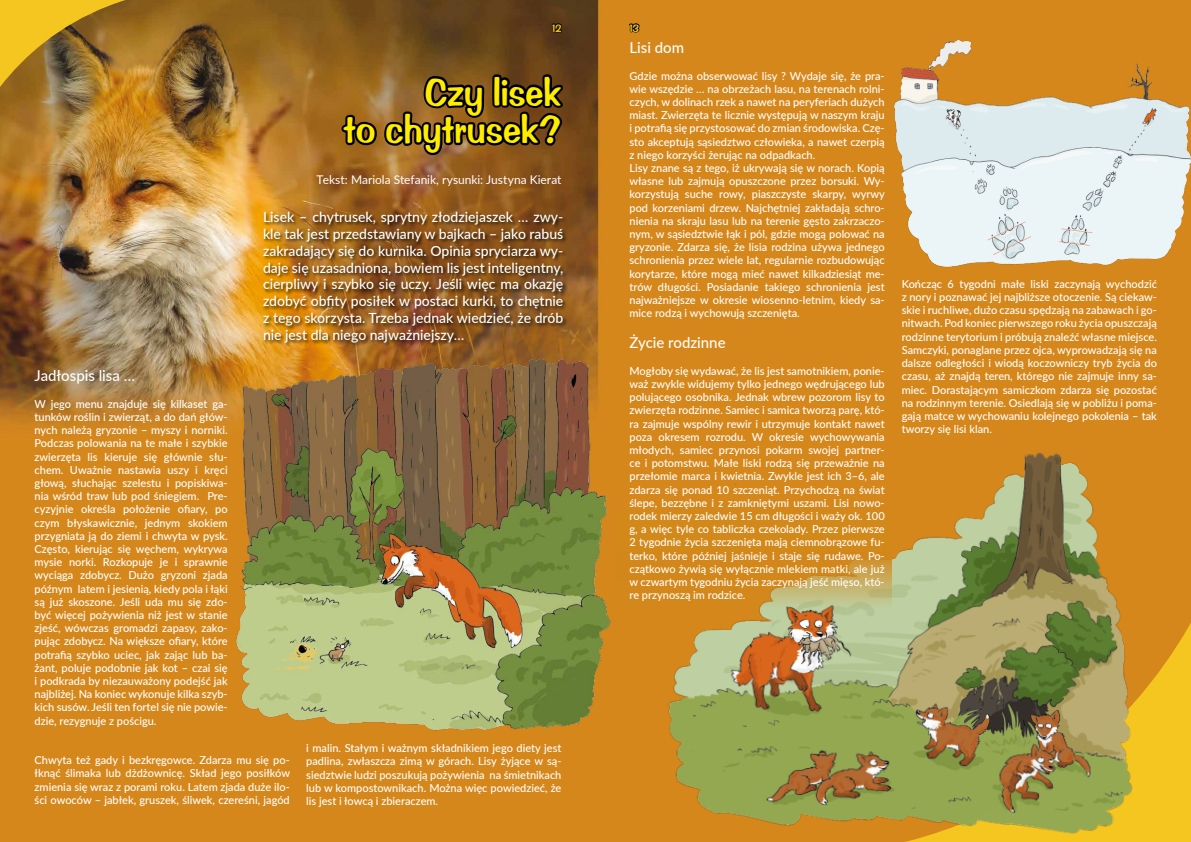
<style>
.page{position:relative;width:1191px;height:842px;background:#fff}
.page>*{position:absolute;margin:0;border:0;box-sizing:border-box;transform-origin:0 0}
.t1{font:36px/37.3px "Populus EFN";color:#ffed00;text-align:right}
.t2{font:500 15px "Lato";color:#fff}
.t3{font:500 14px/16.8px "Lato";color:#fff;text-align:justify}
.t4{font:12px "Lato";letter-spacing:-.005em;color:#fff}
.t5{font:500 11px/13.2px "Lato";color:#fff;text-align:justify}
.t6{font:10px "Populus EFN";color:#f5c620}
</style>
<div class="page">
<img style="left:0;top:0;width:1191px;height:842px">
<img style="left:0;top:0;width:171px;height:134px">
<svg style="left:1144px;top:596px;width:47px;height:246px;background:#ecb51e"></svg>
<svg style="left:551px;top:23px;width:12px;height:10px"></svg>
<svg style="left:628px;top:23px;width:12px;height:10px"></svg>
<img style="left:654px;top:443px;width:490px;height:399px">
<svg style="left:618px;top:511px;width:273px;height:96px;background:#d08e27"></svg>
<svg style="left:339px;top:72px;width:227px;height:770px;background:#9b631b"></svg>
<div style="left:263px;top:211px;width:305px;height:136px;background:#000;opacity:.75"></div>
<img style="left:228px;top:358px;width:390px;height:378px">
<img style="left:891px;top:39px;width:300px;height:230px">
<p class="t6" style="left:552px;top:21px;width:11px">12</p>
<p class="t6" style="left:629px;top:21px;width:11px">13</p>
<h1 class="t1" style="left:343px;top:74px;width:219px">Czy lisek<br>to chytrusek?</h1>
<p class="t4" style="left:317px;top:171px;width:246px">Tekst: Mariola Stefanik, rysunki: Justyna Kierat</p>
<p class="t3" style="left:263px;top:208px;width:302px">Lisek – chytrusek, sprytny złodziejaszek … zwy&shy;kle tak jest przedstawiany w bajkach – jako rabuś zakradający się do kurnika. Opinia spryciarza wy&shy;daje się uzasadniona, bowiem lis jest inteligentny, cierpliwy i szybko się uczy. Jeśli więc ma okazję zdobyć obfity posiłek w postaci kurki, to chętnie z tego skorzysta. Trzeba jednak wiedzieć, że drób nie jest dla niego najważniejszy…</p>
<h2 class="t2" style="left:35px;top:365px;width:102px">Jadłospis lisa …</h2>
<p class="t5" style="left:35px;top:397px;width:195px">W jego menu znajduje się kilkaset ga&shy;tunków roślin i zwierząt, a do dań głów&shy;nych należą gryzonie – myszy i norniki.<br>Podczas polowania na te małe i szybkie zwierzęta lis kieruje się głównie słu&shy;chem. Uważnie nastawia uszy i kręci głową, słuchając szelestu i popiskiwa&shy;nia wśród traw lub pod śniegiem. Pre&shy;cyzyjnie określa położenie ofiary, po czym błyskawicznie, jednym skokiem przygniata ją do ziemi i chwyta w pysk.<br>Często, kierując się węchem, wykrywa mysie norki. Rozkopuje je i sprawnie wyciąga zdobycz. Dużo gryzoni zjada późnym latem i jesienią, kiedy pola i łąki są już skoszone. Jeśli uda mu się zdo&shy;być więcej pożywienia niż jest w stanie zjeść, wówczas gromadzi zapasy, zako&shy;pując zdobycz. Na większe ofiary, które potrafią szybko uciec, jak zając lub ba&shy;żant, poluje podobnie jak kot – czai się i podkrada by niezauważony podejść jak najbliżej. Na koniec wykonuje kilka szyb&shy;kich susów. Jeśli ten fortel się nie powie&shy;dzie, rezygnuje z pościgu.</p>
<p class="t5" style="left:35px;top:753px;width:257px">Chwyta też gady i bezkręgowce. Zdarza mu się po&shy;łknąć ślimaka lub dżdżownicę. Skład jego posiłków zmienia się wraz z porami roku. Latem zjada duże ilo&shy;ści owoców – jabłek, gruszek, śliwek, czereśni, jagód</p>
<p class="t5" style="left:306px;top:741px;width:257px">i malin. Stałym i ważnym składnikiem jego diety jest padlina, zwłaszcza zimą w górach. Lisy żyjące w są&shy;siedztwie ludzi poszukują pożywienia na śmietnikach lub w kompostownikach. Można więc powiedzieć, że lis jest i łowcą i zbieraczem.</p>
<h2 class="t2" style="left:629px;top:37px;width:56px">Lisi dom</h2>
<p class="t5" style="left:629px;top:69px;width:257px;text-align:left">Gdzie można obserwować lisy ? Wydaje się, że pra&shy;wie wszędzie … na obrzeżach lasu, na terenach rolni&shy;czych, w dolinach rzek a nawet na peryferiach dużych miast. Zwierzęta te licznie występują w naszym kraju i potrafią się przystosować do zmian środowiska. Czę&shy;sto akceptują sąsiedztwo człowieka, a nawet czerpią z niego korzyści żerując na odpadkach.<br>Lisy znane są z tego, iż ukrywają się w norach. Kopią własne lub zajmują opuszczone przez borsuki. Wy&shy;korzystują suche rowy, piaszczyste skarpy, wyrwy pod korzeniami drzew. Najchętniej zakładają schro&shy;nienia na skraju lasu lub na terenie gęsto zakrzaczo&shy;nym, w sąsiedztwie łąk i pól, gdzie mogą polować na gryzonie. Zdarza się, że lisia rodzina używa jednego schronienia przez wiele lat, regularnie rozbudowując korytarze, które mogą mieć nawet kilkadziesiąt me&shy;trów długości. Posiadanie takiego schronienia jest najważniejsze w okresie wiosenno-letnim, kiedy sa&shy;mice rodzą i wychowują szczenięta.</p>
<h2 class="t2" style="left:629px;top:332px;width:98px">Życie rodzinne</h2>
<p class="t5" style="left:629px;top:364px;width:257px">Mogłoby się wydawać, że lis jest samotnikiem, ponie&shy;waż zwykle widujemy tylko jednego wędrującego lub polującego osobnika. Jednak wbrew pozorom lisy to zwierzęta rodzinne. Samiec i samica tworzą parę, któ&shy;ra zajmuje wspólny rewir i utrzymuje kontakt nawet poza okresem rozrodu. W okresie wychowywania młodych, samiec przynosi pokarm swojej partner&shy;ce i potomstwu. Małe liski rodzą się przeważnie na przełomie marca i kwietnia. Zwykle jest ich 3–6, ale zdarza się ponad 10 szczeniąt. Przychodzą na świat ślepe, bezzębne i z zamkniętymi uszami. Lisi nowo&shy;rodek mierzy zaledwie 15 cm długości i waży ok. 100 g, a więc tyle co tabliczka czekolady. Przez pierwsze 2 tygodnie życia szczenięta mają ciemnobrązowe fu&shy;terko, które później jaśnieje i staje się rudawe. Po&shy;czątkowo żywią się wyłącznie mlekiem matki, ale już w czwartym tygodniu życia zaczynają jeść mięso, któ&shy;re przynoszą im rodzice.</p>
<p class="t5" style="left:901px;top:277px;width:257px">Kończąc 6 tygodni małe liski zaczynają wychodzić z nory i poznawać jej najbliższe otoczenie. Są ciekaw&shy;skie i ruchliwe, dużo czasu spędzają na zabawach i go&shy;nitwach. Pod koniec pierwszego roku życia opuszczają rodzinne terytorium i próbują znaleźć własne miejsce.<br>Samczyki, ponaglane przez ojca, wyprowadzają się na dalsze odległości i wiodą koczowniczy tryb życia do czasu, aż znajdą teren, którego nie zajmuje inny sa&shy;miec. Dorastającym samiczkom zdarza się pozostać na rodzinnym terenie. Osiedlają się w pobliżu i poma&shy;gają matce w wychowaniu kolejnego pokolenia – tak tworzy się lisi klan.</p>
</div>
